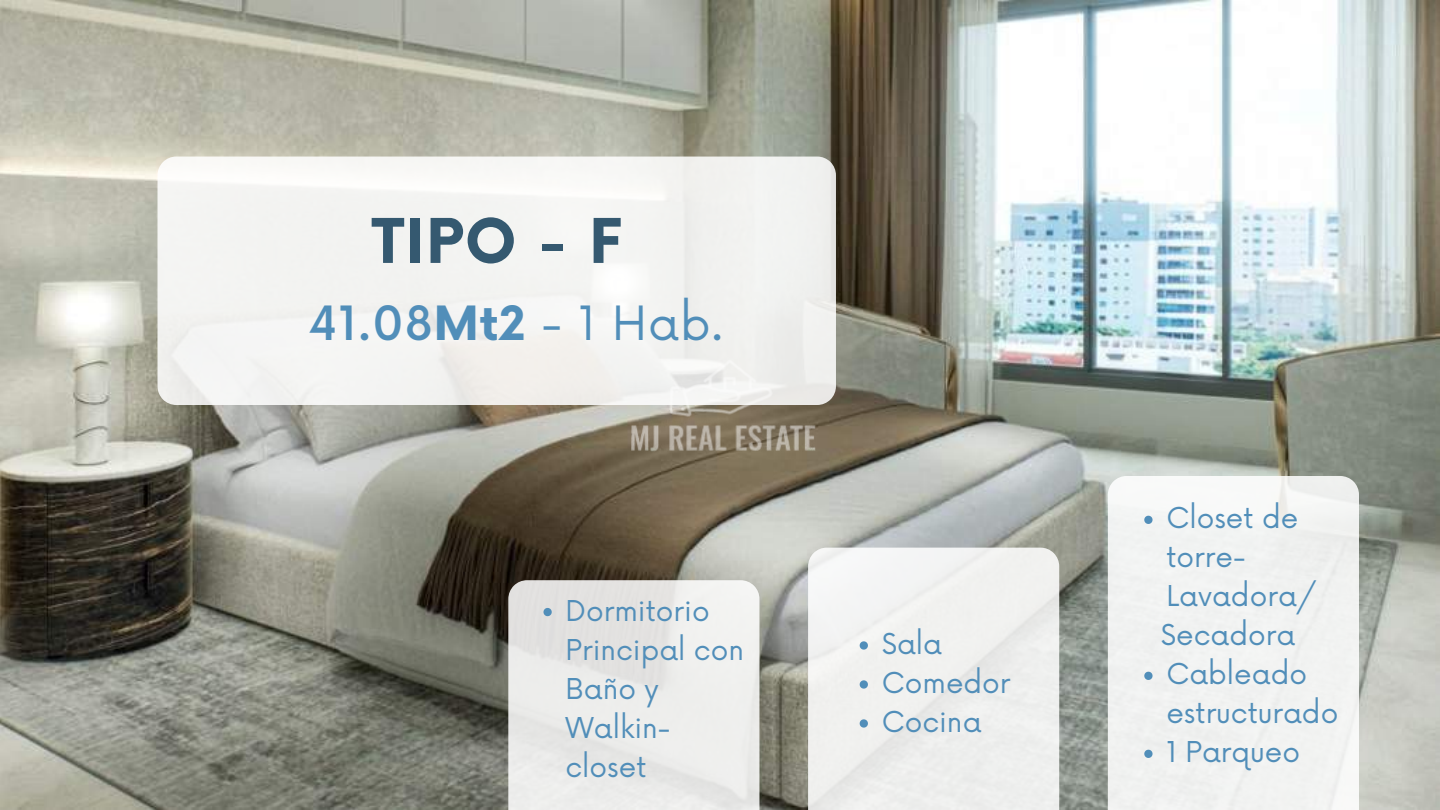
<style>
.page{position:relative;width:1440px;height:810px;background:#fff}
.page>*{position:absolute;margin:0;border:0;box-sizing:border-box;transform-origin:0 0}
.t1{font:700 60px "Now";color:#355970}
.t2{font:46px "Now";color:#518eb9}
.t3{font:28px/39px "Now";color:#518eb9}
.s1{font-weight:500}
.s2{font-weight:700}
</style>
<div class="page">
<img style="left:0;top:0;width:1440px;height:810px">
<img style="left:625px;top:405px;width:190px;height:51px">
<svg style="left:158px;top:157px;width:678px;height:248px;fill:#f3f3f1"></svg>
<div style="left:508px;top:580px;width:251px;height:230px;background:#ececeb"></div>
<div style="left:808px;top:548px;width:251px;height:262px;background:#f0f0ef"></div>
<div style="left:1108px;top:476px;width:251px;height:334px;background:#f1f3f2"></div>
<svg style="left:543px;top:608px;width:9px;height:8px"></svg>
<svg style="left:860px;top:641px;width:8px;height:9px"></svg>
<svg style="left:860px;top:680px;width:8px;height:9px"></svg>
<svg style="left:860px;top:719px;width:8px;height:9px"></svg>
<svg style="left:1144px;top:516px;width:9px;height:8px"></svg>
<svg style="left:1144px;top:672px;width:9px;height:8px"></svg>
<svg style="left:1144px;top:750px;width:9px;height:8px"></svg>
<h1 class="t1" style="left:372px;top:209px;width:251px">TIPO - F</h1>
<h2 class="t2" style="left:309px;top:297px;width:416px"><span class="s1">41.08</span><span class="s2">Mt2</span> - 1 Hab.</h2>
<p class="t3" style="left:566px;top:593px;width:180px">Dormitorio<br>Principal con<br>Baño y<br>Walkin&shy;closet</p>
<p class="t3" style="left:882px;top:626px;width:130px">Sala<br>Comedor<br>Cocina</p>
<p class="t3" style="left:1161px;top:500px;width:179px">Closet de torre-<br>Lavadora/<br>Secadora<br>Cableado estructurado<br>1 Parqueo</p>
</div>
